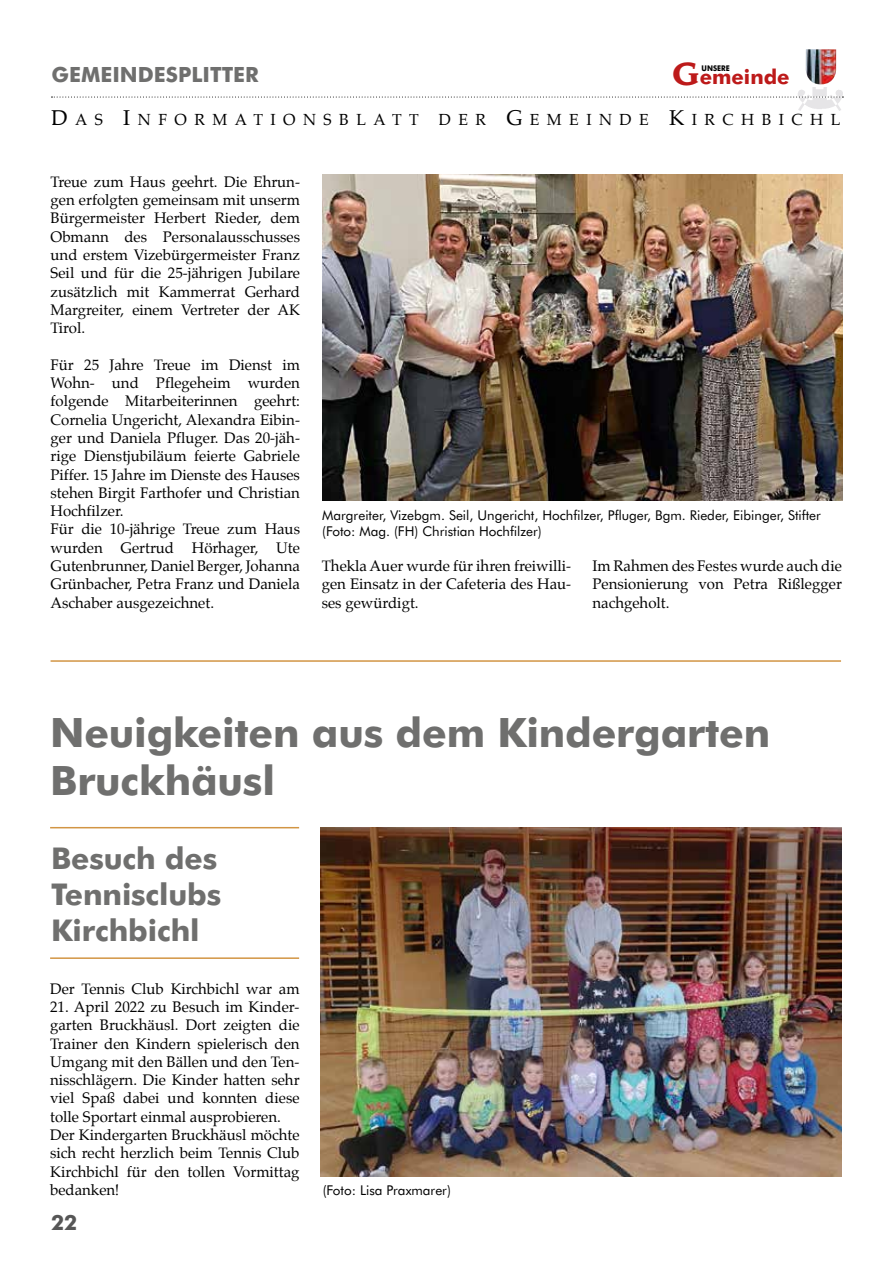
<style>
.page{position:relative;width:893px;height:1263px;background:#fff}
.page>*{position:absolute;margin:0;border:0;box-sizing:border-box;transform-origin:0 0}
.t1{font:700 40.5px/48.6px "Futura BT";letter-spacing:-.005em;color:#6f6f6e}
.t2{font:700 30px/36px "Futura BT";letter-spacing:-.005em;color:#6f6f6e}
.t3{font:700 21px "Futura BT";color:#6f6f6e}
.t4{font:700 21px "Futura BT";color:#565656}
.t5{font:700 20.4px "Futura BT";color:#bd1a1a}
.t6{font:15.75px "Palatino";letter-spacing:.475em;color:#000}
.t7{font:15px/18.3px "Palatino";color:#000;text-align:justify}
.t8{font:13.5px/16.2px "Futura BT";color:#000}
.t9{font:700 7.8px "Futura BT";color:#000;scale:.9 1}
.s1{font-family:"Leawood";font-size:31.5px}
.s2{font-size:21px}
</style>
<div class="page">
<img style="left:798px;top:88px;width:44px;height:23px">
<svg style="left:51px;top:97px;width:792px;height:1px"></svg>
<img style="left:806px;top:49px;width:30px;height:36px">
<hr style="left:51px;top:660px;width:790px;height:2px;background:#d29544">
<img style="left:322px;top:174px;width:520px;height:327px">
<img style="left:321px;top:827px;width:521px;height:349px">
<hr style="left:50px;top:827px;width:249px;height:1px;background:#d29544">
<hr style="left:50px;top:957px;width:249px;height:2px;background:#d29544">
<h3 class="t3" style="left:51px;top:62px;width:209px">GEMEINDESPLITTER</h3>
<h3 class="t5" style="left:672px;top:64px;width:119px"><span class="s1">G</span>emeinde</h3>
<p class="t6" style="left:51px;top:109px;width:369px"><span class="s2">D</span>AS <span class="s2">I</span>NFORMATIONSBLATT</p>
<p class="t6" style="left:439px;top:109px;width:403px">DER <span class="s2">G</span>EMEINDE <span class="s2">K</span>IRCHBICHL</p>
<p class="t9" style="left:702px;top:63px;width:33px">UNSERE</p>
<p class="t7" style="left:51px;top:174px;width:251px">Treue zum Haus geehrt. Die Ehrun&shy;gen erfolgten gemeinsam mit unserm Bürgermeister Herbert Rieder, dem Obmann des Personalausschusses und erstem Vizebürgermeister Franz Seil und für die 25-jährigen Jubilare zusätzlich mit Kammerrat Gerhard Margreiter, einem Vertreter der AK Tirol.</p>
<p class="t7" style="left:51px;top:357px;width:251px;text-align:left">Für 25 Jahre Treue im Dienst im Wohn- und Pflegeheim wurden folgende Mitarbeiterinnen geehrt:<br>Cornelia Ungericht, Alexandra Eibin&shy;ger und Daniela Pfluger. Das 20-jäh&shy;rige Dienstjubiläum feierte Gabriele Piffer. 15 Jahre im Dienste des Hauses stehen Birgit Farthofer und Christian Hochfilzer.<br>Für die 10-jährige Treue zum Haus wurden Gertrud Hörhager, Ute Gutenbrunner, Daniel Berger, Johanna Grünbacher, Petra Franz und Daniela Aschaber ausgezeichnet.</p>
<p class="t8" style="left:322px;top:507px;width:500px">Margreiter, Vizebgm. Seil, Ungericht, Hochfilzer, Pfluger, Bgm. Rieder, Eibinger, Stifter (Foto: Mag. (FH) Christian Hochfilzer)</p>
<p class="t7" style="left:322px;top:558px;width:251px">Thekla Auer wurde für ihren freiwilli&shy;gen Einsatz in der Cafeteria des Hau&shy;ses gewürdigt.</p>
<p class="t7" style="left:592px;top:558px;width:251px">Im Rahmen des Festes wurde auch die Pensionierung von Petra Rißlegger nachgeholt.</p>
<h1 class="t1" style="left:50px;top:708px;width:722px">Neuigkeiten aus dem Kindergarten<br>Bruckhäusl</h1>
<h2 class="t2" style="left:51px;top:840px;width:172px">Besuch des<br>Tennisclubs<br>Kirchbichl</h2>
<p class="t7" style="left:50px;top:981px;width:251px">Der Tennis Club Kirchbichl war am</p>
<p class="t7" style="left:50px;top:999px;width:251px;text-align:left">21. April 2022 zu Besuch im Kinder&shy;garten Bruckhäusl. Dort zeigten die Trainer den Kindern spielerisch den Umgang mit den Bällen und den Ten&shy;nisschlägern. Die Kinder hatten sehr viel Spaß dabei und konnten diese tolle Sportart einmal ausprobieren.<br>Der Kindergarten Bruckhäusl möchte sich recht herzlich beim Tennis Club Kirchbichl für den tollen Vormittag bedanken!</p>
<h3 class="t4" style="left:51px;top:1210px;width:28px">22</h3>
<p class="t8" style="left:323px;top:1182px;width:130px">(Foto: Lisa Praxmarer)</p>
</div>
